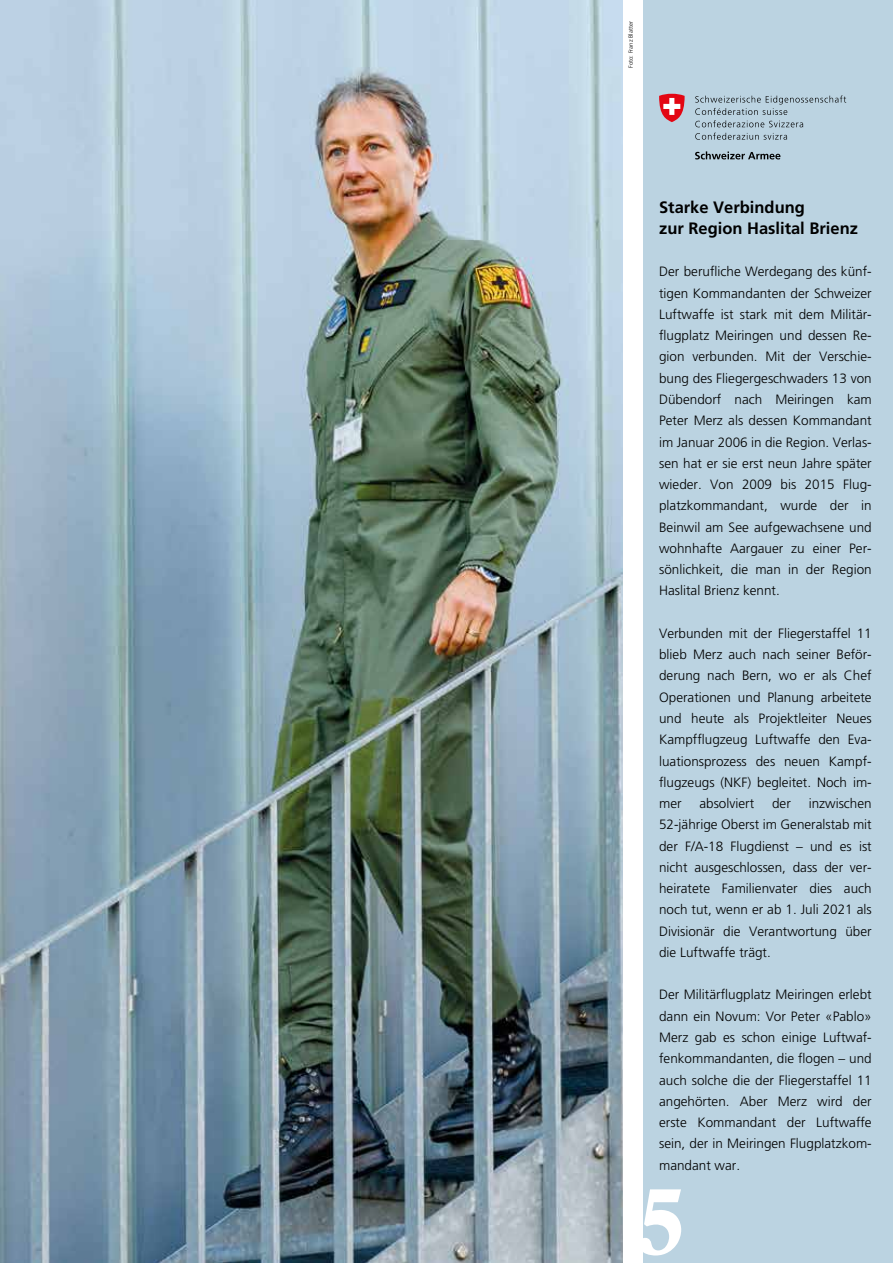
<style>
.page{position:relative;width:893px;height:1263px;background:#fff}
.page>*{position:absolute;margin:0;border:0;box-sizing:border-box;transform-origin:0 0}
.t1{font:700 96px "Garamond BQ";color:#fff}
.t2{font:700 16.5px/21.3px "Frutiger LT Std";color:#000}
.t3{font:300 13.5px/21.3px "Frutiger LT Std";color:#000;text-align:justify}
.t4{font:300 6px "Frutiger LT Std";color:#000}
</style>
<div class="page">
<img style="left:0;top:0;width:623px;height:1263px">
<div style="left:644px;top:0;width:249px;height:1263px;background:#bbd3e1"></div>
<svg style="left:695px;top:96px;width:151px;height:31px"></svg>
<svg style="left:695px;top:133px;width:92px;height:7px"></svg>
<svg style="left:659px;top:94px;width:26px;height:28px"></svg>
<svg style="left:695px;top:151px;width:85px;height:8px"></svg>
<p class="t4" style="left:627px;top:68px;width:48px;rotate:-90deg">Foto: Franz Blatter</p>
<p class="t2" style="left:659px;top:196px;width:200px">Starke Verbindung<br>zur Region Haslital Brienz</p>
<p class="t3" style="left:659px;top:261px;width:214px">Der berufliche Werdegang des künf&shy;tigen Kommandanten der Schweizer Luftwaffe ist stark mit dem Militär&shy;flugplatz Meiringen und dessen Re&shy;gion verbunden. Mit der Verschie&shy;bung des Fliegergeschwaders 13 von Dübendorf nach Meiringen kam Peter Merz als dessen Kommandant im Januar 2006 in die Region. Verlas&shy;sen hat er sie erst neun Jahre später wieder. Von 2009 bis 2015 Flug&shy;platzkommandant, wurde der in Beinwil am See aufgewachsene und wohnhafte Aargauer zu einer Per&shy;sönlichkeit, die man in der Region Haslital Brienz kennt.</p>
<p class="t3" style="left:659px;top:623px;width:214px">Verbunden mit der Fliegerstaffel 11 blieb Merz auch nach seiner Beför&shy;derung nach Bern, wo er als Chef Operationen und Planung arbeitete und heute als Projektleiter Neues Kampfflugzeug Luftwaffe den Eva&shy;luationsprozess des neuen Kampf&shy;flugzeugs (NKF) begleitet. Noch im&shy;mer</p>
<p class="t3" style="left:659px;top:793px;width:214px;text-indent:150px">inzwischen 52-jährige Oberst im Generalstab mit der F/A-18 Flugdienst – und es ist nicht ausgeschlossen, dass der ver&shy;heiratete Familienvater dies auch noch tut, wenn er ab 1. Juli 2021 als Divisionär die Verantwortung über die Luftwaffe trägt.</p>
<p class="t3" style="left:659px;top:984px;width:214px">Der Militärflugplatz Meiringen erlebt dann ein Novum: Vor Peter «Pablo» Merz gab es schon einige Luftwaf&shy;fenkommandanten, die flogen – und auch solche die der Fliegerstaffel 11 angehörten. Aber Merz wird der erste Kommandant der Luftwaffe sein, der in Meiringen Flugplatzkom&shy;mandant war.</p>
<p class="t3" style="left:699px;top:793px;width:56px">absolviert</p>
<p class="t3" style="left:772px;top:793px;width:20px">der</p>
<h1 class="t1" style="left:635px;top:1165px;width:55px">5</h1>
</div>
